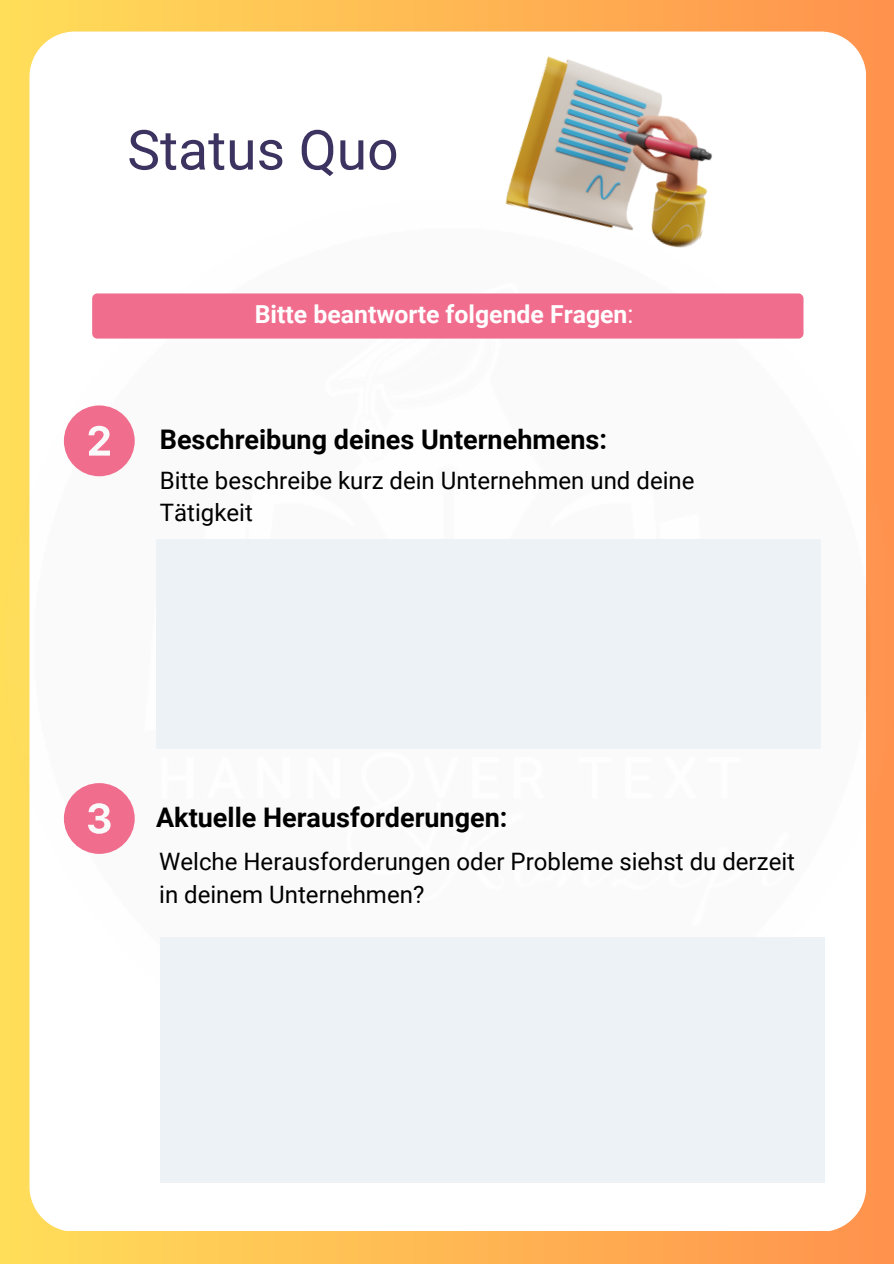
<style>
.page{position:relative;width:894px;height:1264px;background:#fff}
.page>*{position:absolute;margin:0;border:0;box-sizing:border-box;transform-origin:0 0}
.t1{font:55.2px "Roboto";color:#3d3361}
.t2{font:700 27px "Roboto";color:#000}
.t3{font:700 24.75px "Roboto";color:#fff}
.t4{font:24px/32.7px "Roboto";color:#000}
.s1{font-weight:400}
</style>
<div class="page">
<div style="left:0;top:0;width:893px;height:1263px;background:linear-gradient(to right,#ffdf5e,#ff9553)"></div>
<div style="left:29px;top:32px;width:836px;height:1198px;background:#fff;border-radius:45px"></div>
<img style="left:7px;top:200px;width:886px;height:891px">
<div style="left:92px;top:293px;width:711px;height:45px;background:#f16d8d;border-radius:5px"></div>
<div style="left:156px;top:539px;width:664px;height:210px;background:#edf2f7"></div>
<div style="left:160px;top:936px;width:664px;height:246px;background:#edf2f7"></div>
<svg style="left:64px;top:405px;width:71px;height:71px"></svg>
<svg style="left:64px;top:783px;width:71px;height:70px"></svg>
<img style="left:500px;top:56px;width:240px;height:209px">
<p class="t1" style="left:127px;top:118px;width:273px">Status Quo</p>
<p class="t3" style="left:255px;top:300px;width:380px">Bitte beantworte folgende Fragen<span class="s1">:</span></p>
<h1 class="t2" style="left:160px;top:424px;width:448px">Beschreibung deines Unternehmens:</h1>
<p class="t4" style="left:160px;top:464px;width:536px">Bitte beschreibe kurz dein Unternehmen und deine<br>Tätigkeit</p>
<p class="t2" style="left:156px;top:802px;width:353px">Aktuelle Herausforderungen:</p>
<h3 class="t4" style="left:159px;top:845px;width:637px">Welche Herausforderungen oder Probleme siehst du derzeit in deinem Unternehmen?</h3>
</div>
